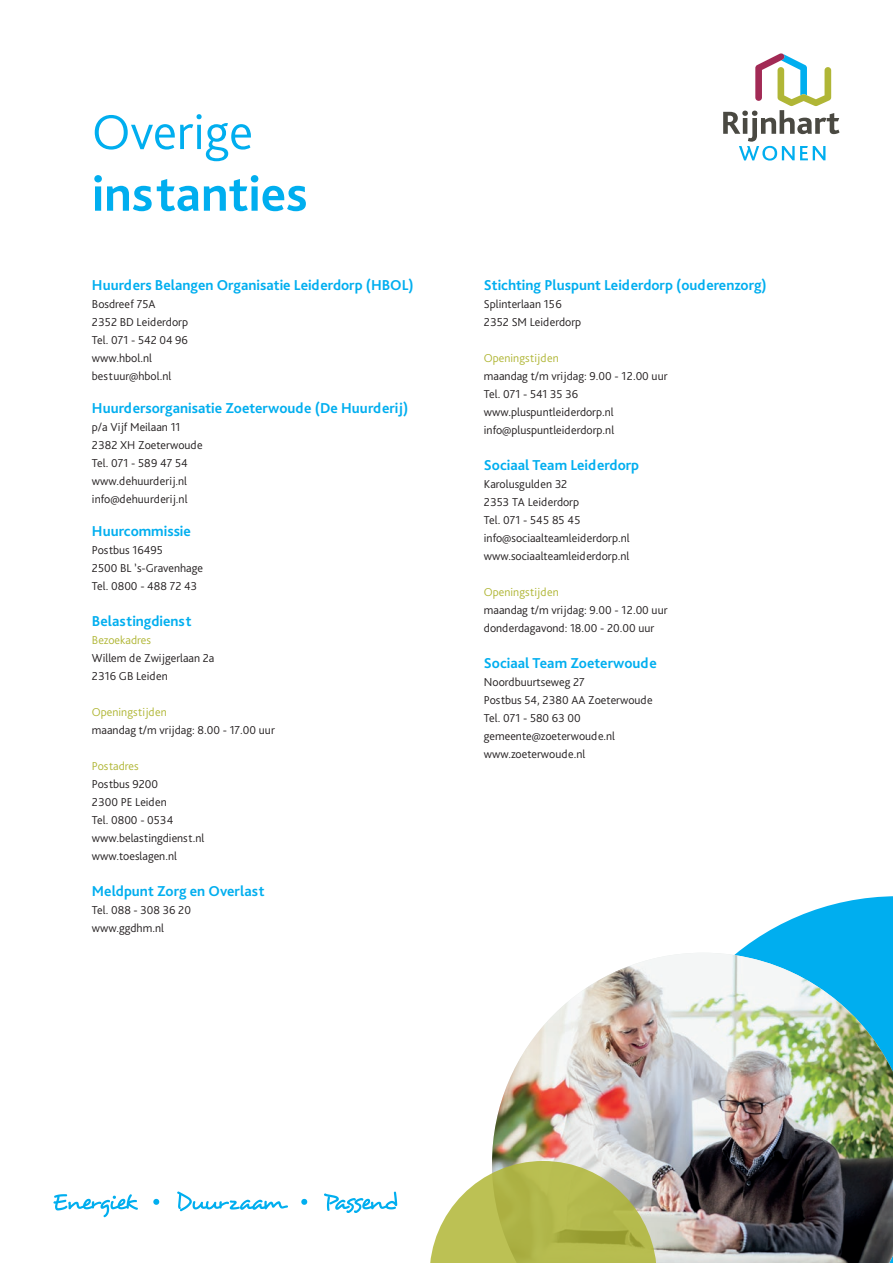
<style>
.page{position:relative;width:893px;height:1263px;background:#fff}
.page>*{position:absolute;margin:0;border:0;box-sizing:border-box;transform-origin:0 0}
.t1{font:700 51.3px "Bliss Pro";color:#00aeef}
.t2{font:300 51.3px "Bliss Pro";color:#00aeef}
.t3{font:700 15px "Bliss Pro";color:#00aeef}
.t4{font:300 12px/18px "Bliss Pro";color:#231f20}
.t5{font:300 12px "Bliss Pro";color:#b0b636}
</style>
<div class="page">
<svg style="left:723px;top:53px;width:116px;height:108px"></svg>
<svg style="left:53px;top:1194px;width:85px;height:23px"></svg>
<svg style="left:153px;top:1199px;width:6px;height:6px"></svg>
<svg style="left:177px;top:1191px;width:111px;height:20px"></svg>
<svg style="left:301px;top:1199px;width:6px;height:6px"></svg>
<svg style="left:324px;top:1191px;width:73px;height:22px"></svg>
<svg style="left:737px;top:896px;width:156px;height:57px;fill:#00aeef"></svg>
<img style="left:492px;top:953px;width:401px;height:310px">
<svg style="left:430px;top:1161px;width:227px;height:102px;background:#bec26f"></svg>
<h1 class="t2" style="left:92px;top:100px;width:163px">Overige</h1>
<h1 class="t1" style="left:92px;top:162px;width:217px">instanties</h1>
<p class="t3" style="left:92px;top:276px;width:323px">Huurders Belangen Organisatie Leiderdorp (HBOL)</p>
<p class="t4" style="left:92px;top:295px;width:98px">Bosdreef 75A<br>2352 BD Leiderdorp<br>Tel. 071 - 542 04 96 www.hbol.nl bestuur@hbol.nl</p>
<p class="t3" style="left:92px;top:399px;width:318px">Huurdersorganisatie Zoeterwoude (De Huurderij)</p>
<p class="t4" style="left:92px;top:418px;width:112px">p/a Vijf Meilaan 11<br>2382 XH Zoeterwoude<br>Tel. 071 - 589 47 54 www.dehuurderij.nl info@dehuurderij.nl</p>
<p class="t3" style="left:92px;top:522px;width:100px">Huurcommissie</p>
<p class="t4" style="left:92px;top:541px;width:113px">Postbus 16495<br>2500 BL ’s-Gravenhage<br>Tel. 0800 - 488 72 43</p>
<p class="t3" style="left:92px;top:612px;width:101px">Belastingdienst</p>
<p class="t5" style="left:92px;top:633px;width:60px">Bezoekadres</p>
<p class="t4" style="left:92px;top:649px;width:124px">Willem de Zwijgerlaan 2a<br>2316 GB Leiden</p>
<p class="t5" style="left:92px;top:705px;width:76px">Openingstijden</p>
<p class="t4" style="left:92px;top:721px;width:184px">maandag t/m vrijdag: 8.00 - 17.00 uur</p>
<p class="t5" style="left:92px;top:759px;width:48px">Postadres</p>
<p class="t4" style="left:92px;top:775px;width:114px">Postbus 9200<br>2300 PE Leiden<br>Tel. 0800 - 0534 www.belastingdienst.nl www.toeslagen.nl</p>
<p class="t3" style="left:92px;top:882px;width:174px">Meldpunt Zorg en Overlast</p>
<p class="t4" style="left:92px;top:901px;width:101px">Tel. 088 - 308 36 20 www.ggdhm.nl</p>
<p class="t3" style="left:484px;top:276px;width:284px">Stichting Pluspunt Leiderdorp (ouderenzorg)</p>
<p class="t4" style="left:484px;top:295px;width:99px">Splinterlaan 156<br>2352 SM Leiderdorp</p>
<p class="t5" style="left:484px;top:351px;width:76px">Openingstijden</p>
<p class="t4" style="left:484px;top:367px;width:185px">maandag t/m vrijdag: 9.00 - 12.00 uur<br>Tel. 071 - 541 35 36 www.pluspuntleiderdorp.nl info@pluspuntleiderdorp.nl</p>
<p class="t3" style="left:484px;top:456px;width:157px">Sociaal Team Leiderdorp</p>
<p class="t4" style="left:484px;top:475px;width:147px">Karolusgulden 32<br>2353 TA Leiderdorp<br>Tel. 071 - 545 85 45 info@sociaalteamleiderdorp.nl www.sociaalteamleiderdorp.nl</p>
<p class="t5" style="left:484px;top:585px;width:76px">Openingstijden</p>
<p class="t4" style="left:484px;top:601px;width:185px">maandag t/m vrijdag: 9.00 - 12.00 uur donderdagavond: 18.00 - 20.00 uur</p>
<p class="t3" style="left:484px;top:654px;width:174px">Sociaal Team Zoeterwoude</p>
<p class="t4" style="left:484px;top:673px;width:170px">Noordbuurtseweg 27<br>Postbus 54, 2380 AA Zoeterwoude<br>Tel. 071 - 580 63 00 gemeente@zoeterwoude.nl www.zoeterwoude.nl</p>
</div>
